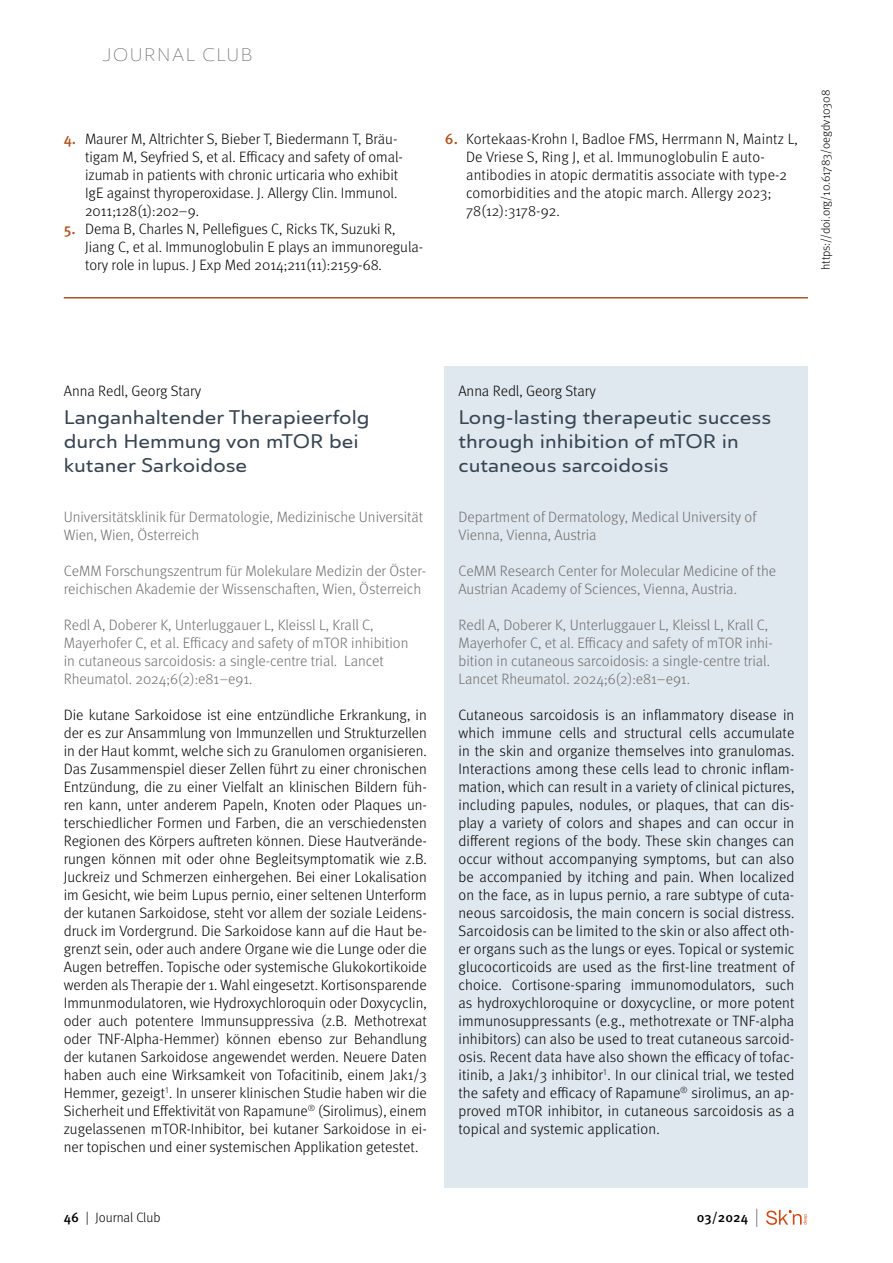
<style>
.page{position:relative;width:893px;height:1263px;background:#fff}
.page>*{position:absolute;margin:0;border:0;box-sizing:border-box;transform-origin:0 0}
.Beitragstitel_ENG{font:500 expanded 19.5px/24px "Ainslie Sans";color:#384553}
.Beitragstitel{font:500 expanded 19.5px/24px "Ainslie Sans";color:#384553}
.t1{font:300 expanded 18px "Ainslie Sans";letter-spacing:.05em;color:#706f6f}
.Text{font:300 15px/18px "Meta Pro";color:#000}
.Text_ENG{font:300 15px/18px "Meta Pro";letter-spacing:.01em;color:#000;text-align:justify}
.Trailer{font:300 15px/18px "Meta Pro";color:#706f6f}
.Trailer_ENG{font:300 15px/18px "Meta Pro";color:#706f6f}
.Autor_ENG{font:300 15px "Meta Pro";color:#000}
.Autor{font:300 15px "Meta Pro";color:#000}
.t2{font:300 13.5px "Meta Pro";color:#000}
.t3{font:500 13.5px "Meta Pro";color:#000}
.t4{font:300 12px "Meta Pro";color:#000}
.s1{font-weight:500;color:#af521f}
.s2{font-weight:500}
.s3{font-weight:300;font-size:18.9px;color:#706f6f}
</style>
<div class="page">
<svg style="left:766px;top:1210px;width:41px;height:15px"></svg>
<div style="left:445px;top:367px;width:363px;height:821px;background:#dfe8ef"></div>
<hr style="left:64px;top:297px;width:744px;height:1px;background:#af521f">
<p class="t1" style="left:102px;top:44px;width:137px">JOU RNAL CLUB</p>
<p class="Text" style="left:85px;top:129px;width:319px;text-indent:-21px"><span class="s1">4.</span> Maurer M, Altrichter S, Bieber T, Biedermann T, Bräu&shy;tigam M, Seyfried S, et al. Efficacy and safety of omal&shy;izumab in patients with chronic urticaria who exhibit IgE against thyroperoxidase. J. Allergy Clin. Immunol.<br>2011;128(1):202–9.</p>
<p class="Text" style="left:85px;top:219px;width:340px;text-indent:-21px"><span class="s1">5.</span> Dema B, Charles N, Pellefigues C, Ricks TK, Suzuki R,<br>Jiang C, et al. Immunoglobulin E plays an immunoregula&shy;tory role in lupus. J Exp Med 2014;211(11):2159-68.</p>
<p class="Text" style="left:466px;top:129px;width:333px;text-indent:-21px"><span class="s1">6.</span> Kortekaas-Krohn I, Badloe FMS, Herrmann N, Maintz L, De Vriese S, Ring J, et al. Immunoglobulin E auto&shy;antibodies in atopic dermatitis associate with type-2 comorbidities and the atopic march. Allergy 2023; 78(12):3178-92.</p>
<p class="t4" style="left:817px;top:270px;width:182px;rotate:-90deg">https://doi.org/10.61783/oegdv10308</p>
<p class="Autor" style="left:64px;top:380px;width:139px">Anna Redl, Georg Stary</p>
<p class="Beitragstitel" style="left:64px;top:406px;width:307px">Langanhaltender Therapieerfolg durch Hemmung von mTOR bei kutaner Sarkoidose</p>
<p class="Trailer" style="left:64px;top:507px;width:361px">Universitätsklinik für Dermatologie, Medizinische Universität<br>Wien, Wien, Österreich</p>
<p class="Trailer" style="left:64px;top:561px;width:364px">CeMM Forschungszentrum für Molekulare Medizin der Öster&shy;reichischen Akademie der Wissenschaften, Wien, Österreich</p>
<p class="Trailer" style="left:64px;top:615px;width:346px">Redl A, Doberer K, Unterluggauer L, Kleissl L, Krall C, Mayerhofer C, et al. Efficacy and safety of mTOR inhibition in cutaneous sarcoidosis: a single-centre trial. Lancet Rheumatol. 2024;6(2):e81–e91.</p>
<p class="Text" style="left:64px;top:705px;width:365px;text-align:justify">Die kutane Sarkoidose ist eine entzündliche Erkrankung, in der es zur Ansammlung von Immunzellen und Strukturzellen in der Haut kommt, welche sich zu Granulomen organisieren.<br>Das Zusammenspiel dieser Zellen führt zu einer chronischen Entzündung, die zu einer Vielfalt an klinischen Bildern füh&shy;ren kann, unter anderem Papeln, Knoten oder Plaques un&shy;terschiedlicher Formen und Farben, die an verschiedensten Regionen des Körpers auftreten können. Diese Hautverände&shy;rungen können mit oder ohne Begleitsymptomatik wie z.B.<br>Juckreiz und Schmerzen einhergehen. Bei einer Lokalisation im Gesicht, wie beim Lupus pernio, einer seltenen Unterform der kutanen Sarkoidose, steht vor allem der soziale Leidens&shy;druck im Vordergrund. Die Sarkoidose kann auf die Haut be&shy;grenzt sein, oder auch andere Organe wie die Lunge oder die Augen betreffen. Topische oder systemische Glukokortikoide werden als Therapie der 1. Wahl eingesetzt. Kortisonsparende Immunmodulatoren, wie Hydroxychloroquin oder Doxycyclin, oder auch potentere Immunsuppressiva (z.B. Methotrexat oder TNF-Alpha-Hemmer) können ebenso zur Behandlung der kutanen Sarkoidose angewendet werden. Neuere Daten haben auch eine Wirksamkeit von Tofacitinib, einem Jak1/3<br>Hemmer, gezeigt<sup>1</sup>. In unserer klinischen Studie haben wir die Sicherheit und Effektivität von Rapamune<sup>®</sup> (Sirolimus), einem zugelassenen mTOR-Inhibitor, bei kutaner Sarkoidose in ei&shy;ner topischen und einer systemischen Applikation getestet.</p>
<p class="t2" style="left:64px;top:1208px;width:98px"><span class="s2">46</span> | Journal Club</p>
<p class="Autor_ENG" style="left:458px;top:380px;width:139px">Anna Redl, Georg Stary</p>
<p class="Beitragstitel_ENG" style="left:458px;top:406px;width:314px">Long-lasting therapeutic success through inhibition of mTOR in cutaneous sarcoidosis</p>
<p class="Trailer_ENG" style="left:458px;top:507px;width:299px">Department of Dermatology, Medical University of<br>Vienna, Vienna, Austria</p>
<p class="Trailer_ENG" style="left:458px;top:561px;width:319px">CeMM Research Center for Molecular Medicine of the<br>Austrian Academy of Sciences, Vienna, Austria.</p>
<p class="Trailer_ENG" style="left:458px;top:615px;width:316px">Redl A, Doberer K, Unterluggauer L, Kleissl L, Krall C, Mayerhofer C, et al. Efficacy and safety of mTOR inhi&shy;bition in cutaneous sarcoidosis: a single-centre trial.<br>Lancet Rheumatol. 2024;6(2):e81–e91.</p>
<p class="Text_ENG" style="left:458px;top:705px;width:338px">Cutaneous sarcoidosis is an inflammatory disease in which immune cells and structural cells accumulate in the skin and organize themselves into granulomas.<br>Interactions among these cells lead to chronic inflam&shy;mation, which can result in a variety of clinical pictures, including papules, nodules, or plaques, that can dis&shy;play a variety of colors and shapes and can occur in different regions of the body. These skin changes can occur without accompanying symptoms, but can also be accompanied by itching and pain. When localized on the face, as in lupus pernio, a rare subtype of cuta&shy;neous sarcoidosis, the main concern is social distress.<br>Sarcoidosis can be limited to the skin or also affect oth&shy;er organs such as the lungs or eyes. Topical or systemic glucocorticoids are used as the first-line treatment of choice. Cortisone-sparing immunomodulators, such as hydroxychloroquine or doxycycline, or more potent immunosuppressants (e.g., methotrexate or TNF-alpha inhibitors) can also be used to treat cutaneous sarcoid&shy;osis. Recent data have also shown the efficacy of tofac&shy;itinib, a Jak1/3 inhibitor<sup>1</sup>. In our clinical trial, we tested the safety and efficacy of Rapamune<sup>®</sup> sirolimus, an ap&shy;proved mTOR inhibitor, in cutaneous sarcoidosis as a topical and systemic application.</p>
<p class="t3" style="left:697px;top:1206px;width:64px">03/2024 <span class="s3">|</span></p>
</div>
